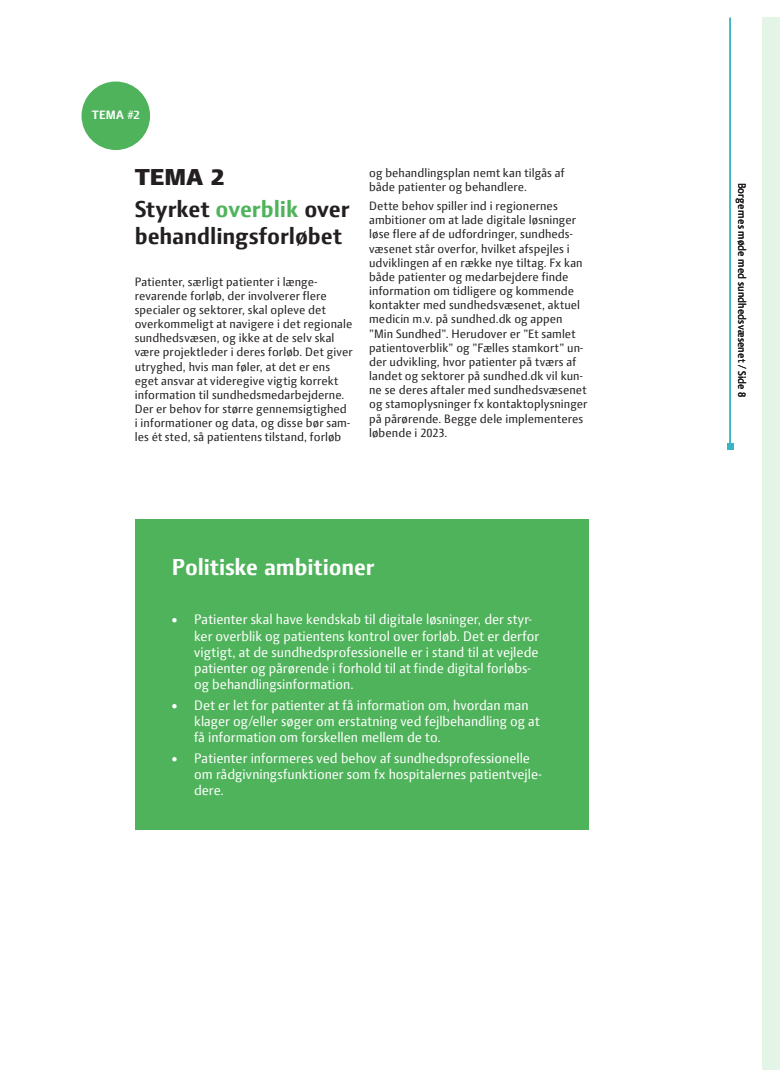
<style>
.page{position:relative;width:780px;height:1088px;background:#fff}
.page>*{position:absolute;margin:0;border:0;box-sizing:border-box;transform-origin:0 0}
.underunder{font:700 25px/27px "Press Sans";letter-spacing:-.005em;color:#231f20}
.underunder-2{font:700 25px "Press Sans";letter-spacing:-.005em;color:#fff}
.underunder-3{font:800 25px "Press Sans";color:#231f20}
.t1{font:15px/16.1px "Press Sans";color:#fff}
.BRØD{font:13.12px/14.1px "Press Sans";letter-spacing:.005em;color:#231f20}
.BRØD-2{font:700 13.12px "Press Sans";color:#fff}
.t2{font:11.25px "Press Sans";letter-spacing:.015em;color:#231f20}
.s1{color:#4fb35b}
</style>
<div class="page">
<hr style="left:729px;top:18px;width:1px;height:429px;background:#3bb5c5">
<div style="left:726px;top:443px;width:7px;height:7px;background:#3bb5c5"></div>
<div style="left:762px;top:18px;width:18px;height:1052px;background:#e4f4e7"></div>
<div style="left:81px;top:81px;width:69px;height:69px;background:#4fb35b;border-radius:50%"></div>
<div style="left:135px;top:519px;width:453px;height:310px;background:#4fb35b"></div>
<p class="BRØD-2" style="left:92px;top:109px;width:49px">TEMA #2</p>
<p class="underunder-3" style="left:135px;top:165px;width:91px">TEMA 2</p>
<p class="underunder" style="left:135px;top:196px;width:216px">Styrket <span class="s1">overblik</span> over behandlingsforløbet</p>
<p class="BRØD" style="left:135px;top:276px;width:219px">Patienter, særligt patienter i længe&shy;revarende forløb, der involverer flere specialer og sektorer, skal opleve det overkommeligt at navigere i det regionale sundhedsvæsen, og ikke at de selv skal være projektleder i deres forløb. Det giver utryghed, hvis man føler, at det er ens eget ansvar at videregive vigtig korrekt information til sundhedsmedarbejderne.<br>Der er behov for større gennemsigtighed i informationer og data, og disse bør sam&shy;les ét sted, så patientens tilstand, forløb</p>
<p class="BRØD" style="left:369px;top:167px;width:197px">og behandlingsplan nemt kan tilgås af både patienter og behandlere.</p>
<p class="BRØD" style="left:369px;top:200px;width:220px">Dette behov spiller ind i regionernes ambitioner om at lade digitale løsninger løse flere af de udfordringer, sundheds&shy;væsenet står overfor, hvilket afspejles i udviklingen af en række nye tiltag. Fx kan både patienter og medarbejdere finde information om tidligere og kommende kontakter med sundhedsvæsenet, aktuel medicin m.v. på sundhed.dk og appen ”Min Sundhed”. Herudover er ”Et samlet patientoverblik” og ”Fælles stamkort” un&shy;der udvikling, hvor patienter på tværs af landet og sektorer på sundhed.dk vil kun&shy;ne se deres aftaler med sundhedsvæsenet og stamoplysninger fx kontaktoplysninger på pårørende. Begge dele implementeres løbende i 2023.</p>
<p class="underunder-2" style="left:172px;top:555px;width:204px">Politiske ambitioner</p>
<p class="t1" style="left:194px;top:613px;width:346px;text-indent:-22px">• Patienter skal have kendskab til digitale løsninger, der styr&shy;ker overblik og patientens kontrol over forløb. Det er derfor vigtigt, at de sundhedsprofessionelle er i stand til at vejlede patienter og pårørende i forhold til at finde digital forløbs&shy;og behandlingsinformation.</p>
<p class="t1" style="left:194px;top:698px;width:347px;text-indent:-22px">• Det er let for patienter at få information om, hvordan man klager og/eller søger om erstatning ved fejlbehandling og at få information om forskellen mellem de to.</p>
<p class="t1" style="left:194px;top:751px;width:349px;text-indent:-22px">• Patienter informeres ved behov af sundhedsprofessionelle om rådgivningsfunktioner som fx hospitalernes patientvejle&shy;dere.</p>
<p class="t2" style="left:748px;top:182px;width:216px;rotate:90deg">Borgernes møde med sundhedsvæsenet / Side 8</p>
</div>
